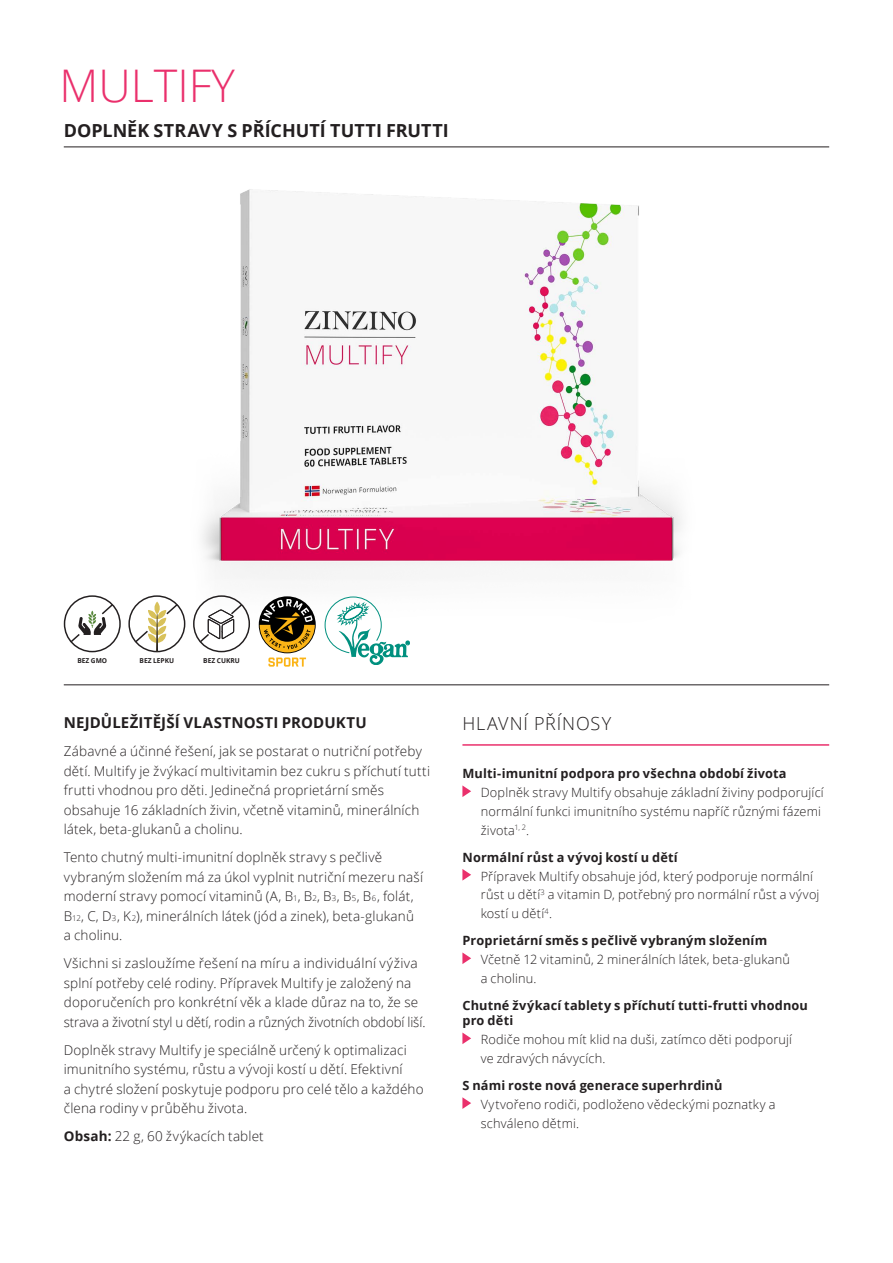
<style>
.page{position:relative;width:893px;height:1263px;background:#fff}
.page>*{position:absolute;margin:0;border:0;box-sizing:border-box;transform-origin:0 0}
.t1{font:300 45px "Open Sans";color:#ea306c}
.Sub-heading_12_14{font:700 18px "Open Sans";letter-spacing:.005em;color:#231f20}
.Sub-heading_12_14-2{font:300 18px "Open Sans";letter-spacing:.045em;color:#231f20}
.Preamble_10_14{font:700 15px "Open Sans";letter-spacing:.01em;color:#231f20}
.Preamble_10_14-2{font:300 13.5px/19.5px "Open Sans";letter-spacing:.01em;color:#231f20}
.Key_Benefits_8_5_12_5{font:300 12.75px/18.8px "Open Sans";letter-spacing:.015em;color:#231f20}
.Key_Benefits_8_5_12_5-2{font:700 12.75px/15.3px "Open Sans";letter-spacing:.01em;color:#231f20}
.t2{font:700 6.75px "Open Sans";color:#231f20}
.s1{font-size:7.8px}
.s2{font-weight:700}
</style>
<div class="page">
<svg style="left:198px;top:624px;width:46px;height:20px"></svg>
<svg style="left:134px;top:624px;width:45px;height:27px"></svg>
<div style="left:64px;top:595px;width:57px;height:57px;border:1px solid #231f20;border-radius:50%"></div>
<svg style="left:69px;top:602px;width:46px;height:42px"></svg>
<img style="left:128px;top:189px;width:553px;height:435px">
<hr style="left:64px;top:147px;width:765px;height:1px;background:#231f20">
<hr style="left:462px;top:744px;width:367px;height:2px;background:#ea306c">
<svg style="left:462px;top:785px;width:9px;height:12px"></svg>
<svg style="left:462px;top:869px;width:9px;height:11px"></svg>
<svg style="left:462px;top:952px;width:9px;height:12px"></svg>
<svg style="left:462px;top:1032px;width:9px;height:12px"></svg>
<svg style="left:462px;top:1097px;width:9px;height:12px"></svg>
<hr style="left:64px;top:684px;width:765px;height:1px;background:#231f20">
<svg style="left:260px;top:597px;width:55px;height:70px"></svg>
<svg style="left:324px;top:596px;width:85px;height:68px"></svg>
<p class="t1" style="left:60px;top:55px;width:177px">MULTIFY</p>
<p class="Sub-heading_12_14" style="left:64px;top:118px;width:386px">DOPLNĚK STRAVY S PŘÍCHUTÍ TUTTI FRUTTI</p>
<p class="t2" style="left:77px;top:655px;width:31px">BEZ GMO</p>
<p class="t2" style="left:140px;top:655px;width:36px">BEZ LEPKU</p>
<p class="t2" style="left:203px;top:655px;width:38px">BEZ CUKRU</p>
<p class="Preamble_10_14" style="left:64px;top:712px;width:305px">NEJDŮLEŽITĚJŠÍ VLASTNOSTI PRODUKTU</p>
<p class="Preamble_10_14-2" style="left:64px;top:741px;width:368px">Zábavné a účinné řešení, jak se postarat o nutriční potřeby dětí. Multify je žvýkací multivitamin bez cukru s příchutí tutti frutti vhodnou pro děti. Jedinečná proprietární směs obsahuje 16 základních živin, včetně vitaminů, minerálních látek, beta-glukanů a cholinu.</p>
<p class="Preamble_10_14-2" style="left:64px;top:847px;width:361px">Tento chutný multi-imunitní doplněk stravy s pečlivě vybraným složením má za úkol vyplnit nutriční mezeru naší moderní stravy pomocí vitaminů (A, B<span class="s1">1</span>, B<span class="s1">2</span>, B<span class="s1">3</span>, B<span class="s1">5</span>, B<span class="s1">6</span>, folát, B<span class="s1">12</span>, C, D<span class="s1">3</span>, K<span class="s1">2</span>), minerálních látek (jód a zinek), beta-glukanů a cholinu.</p>
<p class="Preamble_10_14-2" style="left:64px;top:953px;width:363px">Všichni si zasloužíme řešení na míru a individuální výživa splní potřeby celé rodiny. Přípravek Multify je založený na doporučeních pro konkrétní věk a klade důraz na to, že se strava a životní styl u dětí, rodin a různých životních období liší.</p>
<p class="Preamble_10_14-2" style="left:64px;top:1039px;width:361px">Doplněk stravy Multify je speciálně určený k optimalizaci imunitního systému, růstu a vývoji kostí u dětí. Efektivní<br>a chytré složení poskytuje podporu pro celé tělo a každého člena rodiny v průběhu života.</p>
<p class="Preamble_10_14-2" style="left:64px;top:1126px;width:202px"><span class="s2">Obsah:</span> 22 g, 60 žvýkacích tablet</p>
<p class="Sub-heading_12_14-2" style="left:462px;top:711px;width:150px">HLAVNÍ PŘÍNOSY</p>
<p class="Key_Benefits_8_5_12_5-2" style="left:462px;top:766px;width:326px">Multi-imunitní podpora pro všechna období života</p>
<p class="Key_Benefits_8_5_12_5" style="left:481px;top:783px;width:345px">Doplněk stravy Multify obsahuje základní živiny podporující normální funkci imunitního systému napříč různými fázemi života<sup>1,</sup> <sup>2</sup>.</p>
<p class="Key_Benefits_8_5_12_5-2" style="left:462px;top:849px;width:217px">Normální růst a vývoj kostí u dětí</p>
<p class="Key_Benefits_8_5_12_5" style="left:481px;top:866px;width:340px">Přípravek Multify obsahuje jód, který podporuje normální růst u dětí<sup>3</sup> a vitamin D, potřebný pro normální růst a vývoj kostí u dětí<sup>4</sup>.</p>
<p class="Key_Benefits_8_5_12_5-2" style="left:462px;top:933px;width:306px">Proprietární směs s pečlivě vybraným složením</p>
<p class="Key_Benefits_8_5_12_5" style="left:481px;top:950px;width:311px">Včetně 12 vitaminů, 2 minerálních látek, beta-glukanů a cholinu.</p>
<p class="Key_Benefits_8_5_12_5-2" style="left:462px;top:997px;width:347px">Chutné žvýkací tablety s příchutí tutti-frutti vhodnou pro děti</p>
<p class="Key_Benefits_8_5_12_5" style="left:481px;top:1030px;width:313px">Rodiče mohou mít klid na duši, zatímco děti podporují ve zdravých návycích.</p>
<p class="Key_Benefits_8_5_12_5-2" style="left:462px;top:1077px;width:262px">S námi roste nová generace superhrdinů</p>
<p class="Key_Benefits_8_5_12_5" style="left:481px;top:1094px;width:296px">Vytvořeno rodiči, podloženo vědeckými poznatky a schváleno dětmi.</p>
</div>
